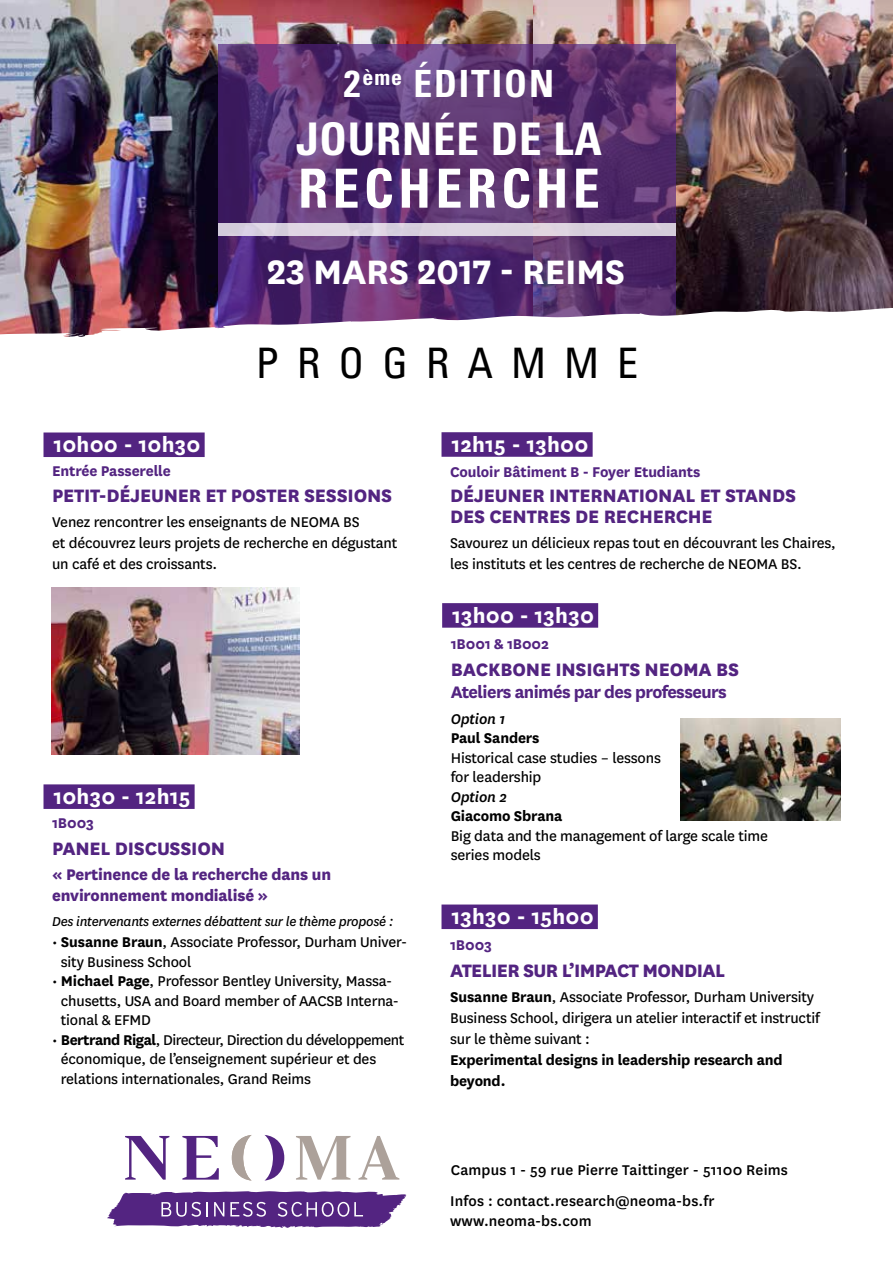
<style>
.page{position:relative;width:893px;height:1263px;background:#fff}
.page>*{position:absolute;margin:0;border:0;box-sizing:border-box;transform-origin:0 0}
.t1{font:700 condensed 54px "Univers";letter-spacing:.08em;color:#fff}
.t2{font:700 condensed 45px "Univers";letter-spacing:.02em;color:#fff}
.t3{font:condensed 42px "Univers";letter-spacing:.43em;color:#000}
.t4{font:700 39.6px "National";letter-spacing:-.01em;color:#fff}
.t5{font:700 condensed 37.5px "Univers";letter-spacing:.05em;color:#fff}
.t6{font:700 24px "National";letter-spacing:.01em;color:#fff}
.t7{font:800 21px/21px "National";letter-spacing:-.01em;color:#532481}
.t8{font:800 21px "National";letter-spacing:-.03em;color:#532481}
.t9{font:700 19.5px "National";letter-spacing:-.03em;color:#532481}
.t10{font:800 18px/21px "National";letter-spacing:-.01em;color:#532481}
.t11{font:16.5px/19.5px "National";letter-spacing:-.01em;color:#000}
.t12{font:500 16.5px/19.5px "National";letter-spacing:.01em;color:#000}
.t13{font:700 16.5px/21px "National";letter-spacing:-.01em;color:#000}
.t14{font:700 16.5px "National";letter-spacing:-.01em;color:#532481}
.t15{font:italic 500 16.5px "National";letter-spacing:-.01em;color:#000}
.t16{font:italic 15px "National";letter-spacing:-.02em;color:#000}
.s1{font-weight:700}
</style>
<div class="page">
<img style="left:0;top:0;width:893px;height:304px">
<svg style="left:107px;top:1191px;width:300px;height:37px"></svg>
<svg style="left:264px;top:1135px;width:20px;height:45px"></svg>
<svg style="left:182px;top:1136px;width:37px;height:43px"></svg>
<svg style="left:125px;top:1136px;width:44px;height:43px"></svg>
<svg style="left:296px;top:1136px;width:55px;height:44px"></svg>
<svg style="left:232px;top:1135px;width:20px;height:45px"></svg>
<svg style="left:358px;top:1136px;width:41px;height:43px"></svg>
<svg style="left:218px;top:44px;width:457px;height:260px;background:#583170"></svg>
<div style="left:218px;top:223px;width:457px;height:13px;background:#dbd3e0"></div>
<svg style="left:0;top:304px;width:893px;height:134px"></svg>
<div style="left:44px;top:432px;width:161px;height:25px;background:#532481"></div>
<img style="left:51px;top:588px;width:249px;height:166px">
<div style="left:44px;top:784px;width:151px;height:25px;background:#532481"></div>
<div style="left:441px;top:432px;width:152px;height:25px;background:#532481"></div>
<div style="left:442px;top:603px;width:156px;height:25px;background:#532481"></div>
<img style="left:680px;top:718px;width:160px;height:103px">
<div style="left:441px;top:904px;width:157px;height:25px;background:#532481"></div>
<h3 class="t5" style="left:344px;top:61px;width:212px">2<sup>ÈME</sup> ÉDITION</h3>
<h2 class="t2" style="left:296px;top:112px;width:307px">JOURNÉE DE LA</h2>
<h1 class="t1" style="left:298px;top:155px;width:298px">RECHERCHE</h1>
<h3 class="t4" style="left:267px;top:244px;width:360px">23 mars 2017 - Reims</h3>
<h3 class="t6" style="left:53px;top:428px;width:149px">10h00 - 10h30</h3>
<h3 class="t3" style="left:256px;top:337px;width:384px">PROGRAMME</h3>
<h3 class="t6" style="left:451px;top:427px;width:139px">12h15 - 13h00</h3>
<p class="t14" style="left:52px;top:459px;width:120px">Entrée Passerelle</p>
<p class="t7" style="left:52px;top:483px;width:342px">PETIT-DÉJEUNER ET POSTER SESSIONS</p>
<p class="t11" style="left:52px;top:510px;width:347px;line-height:21px">Venez rencontrer les enseignants de NEOMA BS<br>et découvrez leurs projets de recherche en dégustant un café et des croissants.</p>
<h3 class="t6" style="left:53px;top:780px;width:139px">10h30 - 12h15</h3>
<p class="t14" style="left:52px;top:811px;width:43px">1B003</p>
<p class="t7" style="left:52px;top:836px;width:175px">PANEL DISCUSSION</p>
<p class="t10" style="left:52px;top:862px;width:281px">« Pertinence de la recherche dans un environnement mondialisé »</p>
<p class="t16" style="left:52px;top:912px;width:343px">Des intervenants externes débattent sur le thème proposé :</p>
<p class="t11" style="left:61px;top:932px;width:348px;text-indent:-9px">• <span class="s1">Susanne Braun</span>, Associate Professor, Durham Univer&shy;sity Business School</p>
<p class="t11" style="left:61px;top:971px;width:340px;text-indent:-9px">• <span class="s1">Michael Page</span>, Professor Bentley University, Massa&shy;chusetts, USA and Board member of AACSB Interna&shy;tional &amp; EFMD</p>
<p class="t11" style="left:61px;top:1029px;width:345px;text-indent:-9px">• <span class="s1">Bertrand Rigal</span>, Directeur, Direction du développement économique, de l’enseignement supérieur et des relations internationales, Grand Reims</p>
<p class="t14" style="left:450px;top:460px;width:252px">Couloir Bâtiment B - Foyer Etudiants</p>
<p class="t7" style="left:450px;top:484px;width:348px">DÉJEUNER INTERNATIONAL ET STANDS<br>DES CENTRES DE RECHERCHE</p>
<p class="t11" style="left:450px;top:531px;width:387px;line-height:21px">Savourez un délicieux repas tout en découvrant les Chaires, les instituts et les centres de recherche de NEOMA BS.</p>
<h3 class="t6" style="left:452px;top:598px;width:144px">13h00 - 13h30</h3>
<p class="t14" style="left:451px;top:632px;width:100px">1B001 &amp; 1B002</p>
<p class="t7" style="left:451px;top:657px;width:290px">BACKBONE INSIGHTS NEOMA BS</p>
<p class="t9" style="left:451px;top:678px;width:277px">Ateliers animés par des professeurs</p>
<p class="t15" style="left:451px;top:708px;width:56px">Option 1</p>
<p class="t13" style="left:451px;top:726px;width:90px">Paul Sanders</p>
<p class="t11" style="left:451px;top:747px;width:212px">Historical case studies – lessons for leadership</p>
<p class="t15" style="left:451px;top:786px;width:58px">Option 2</p>
<p class="t13" style="left:451px;top:804px;width:113px">Giacomo Sbrana</p>
<p class="t11" style="left:451px;top:825px;width:319px">Big data and the management of large scale time series models</p>
<h3 class="t6" style="left:451px;top:900px;width:144px">13h30 - 15h00</h3>
<p class="t14" style="left:450px;top:933px;width:43px">1B003</p>
<p class="t8" style="left:450px;top:955px;width:277px">ATELIER SUR L’IMPACT MONDIAL</p>
<p class="t11" style="left:450px;top:985px;width:371px;line-height:21px"><span class="s1">Susanne Braun</span>, Associate Professor, Durham University<br>Business School, dirigera un atelier interactif et instructif sur le thème suivant :</p>
<p class="t13" style="left:450px;top:1048px;width:334px">Experimental designs in leadership research and beyond.</p>
<p class="t12" style="left:451px;top:1159px;width:339px">Campus 1 - 59 rue Pierre Taittinger - 51100 Reims</p>
<p class="t12" style="left:450px;top:1190px;width:266px">Infos : contact.research@neoma-bs.fr www.neoma-bs.com</p>
</div>
